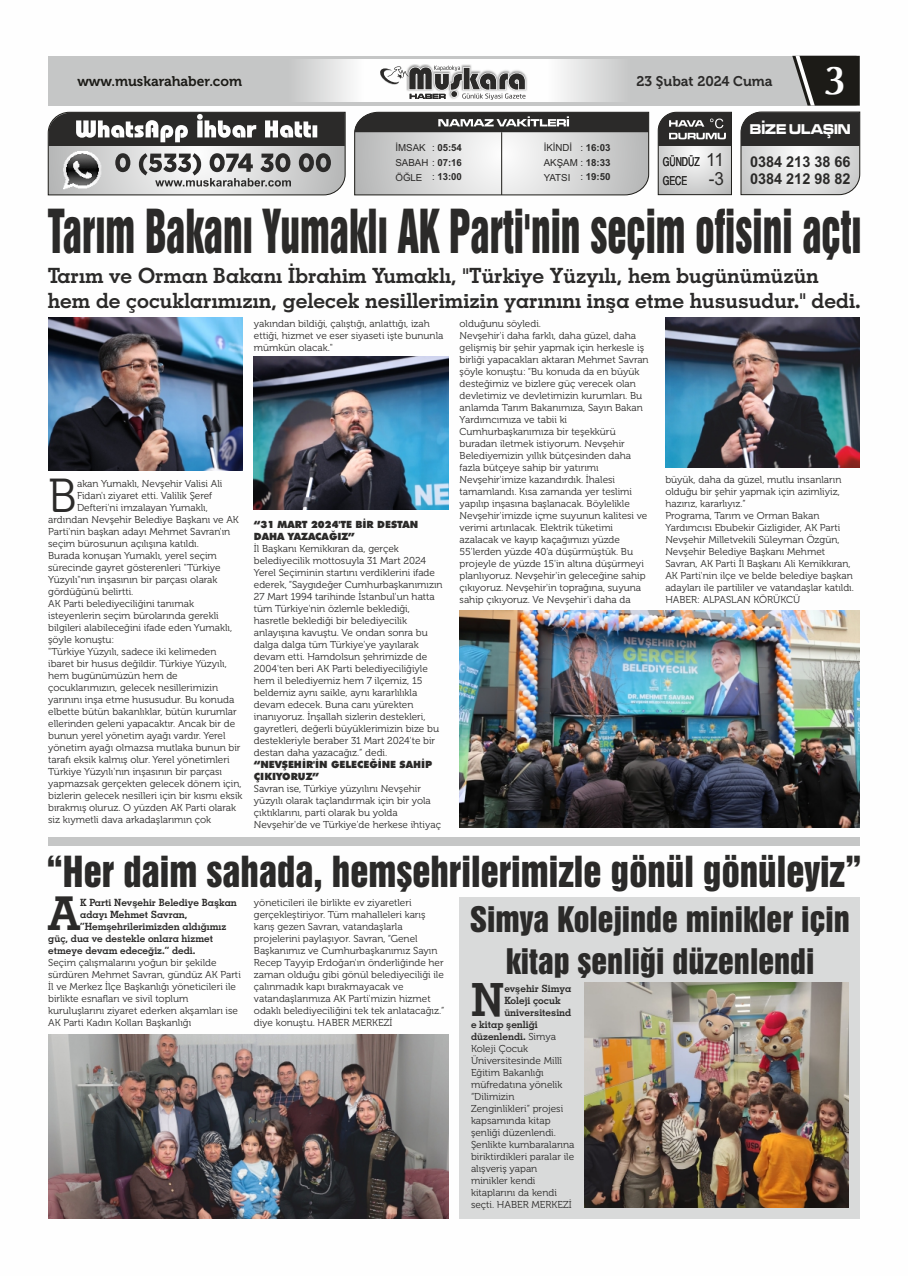
<style>
.page{position:relative;width:908px;height:1276px;background:#fff}
.page>*{position:absolute;margin:0;border:0;box-sizing:border-box;transform-origin:0 0}
.t1{font:55.3px "Swiss 921 BT";color:#2b2a29;scale:.71 1}
.t2{font:47.5px "Museo 300";color:#2b2a29}
.t3{font:46.7px "Geometric Slabserif 703 Bold BT";color:#2b2a29}
.t4{font:45.8px "Geometric Slabserif 703 Bold BT";color:#2b2a29}
.t5{font:700 40.7px "Optima";color:#fefefe}
.t6{font:39.1px "Swiss 921 BT";color:#2b2a29;scale:.95 1}
.t7{font:32.2px/41.3px "Swiss 921 BT";color:#2b2a29;text-align:center}
.t8{font:21px/25.2px "Geometric Slabserif 703 Bold BT";color:#2b2a29}
.t9{font:700 15px/17.1px "Arial Narrow";color:#2b2a29;scale:1.17 1}
.t10{font:14.7px "Microgramma D Bold Exte";color:#fefefe;scale:.85 1}
.t11{font:14px "Museo 700";color:#1c1b17}
.t12{font:14px "Museo 700";color:#2b2a29}
.t13{font:condensed 12.3px "Helvetica";color:#2b2a29;scale:.86 1}
.t14{font:10px/12px "Museo 300";color:#2b2a29}
.t15{font:10px "Geometric Slabserif 703 Bold BT";color:#2b2a29}
.t16{font:900 10px/12px "Futura BT";color:#2b2a29}
.t17{font:9.7px/14.8px "Arial";color:#2b2a29}
.t18{font:700 9.7px "Arial";color:#2b2a29}
.s1{font-weight:700}
.s2{font-weight:400}
.s3{font-family:"Arial";font-stretch:normal;font-size:18px}
.s4{font-family:"Arial";font-stretch:normal;font-size:18.1px}
.s5{font-family:"Museo 300"}
</style>
<div class="page">
<svg style="left:47px;top:111px;width:299px;height:85px;background:#90908f"></svg>
<svg style="left:354px;top:111px;width:295px;height:85px;background:#b1b1b1"></svg>
<svg style="left:657px;top:111px;width:75px;height:85px;background:#9e9e9d"></svg>
<div style="left:48px;top:56px;width:811px;height:50px;background:#c5c6c6"></div>
<img style="left:303px;top:60px;width:312px;height:41px">
<svg style="left:740px;top:56px;width:120px;height:140px"></svg>
<img style="left:406px;top:64px;width:121px;height:36px">
<svg style="left:378px;top:66px;width:148px;height:36px;background:#aeadad"></svg>
<img style="left:48px;top:318px;width:194px;height:153px">
<img style="left:254px;top:357px;width:194px;height:153px">
<img style="left:665px;top:318px;width:194px;height:150px">
<img style="left:459px;top:611px;width:400px;height:216px">
<div style="left:48px;top:837px;width:811px;height:9px;background:#c5c6c6"></div>
<img style="left:48px;top:1034px;width:400px;height:184px">
<div style="left:459px;top:897px;width:400px;height:321px;background:#d9dada"></div>
<img style="left:584px;top:982px;width:264px;height:225px">
<h3 class="t11" style="left:77px;top:75px;width:166px">www.muskarahaber.com</h3>
<h3 class="t12" style="left:636px;top:75px;width:137px">23 Şubat 2024 Cuma</h3>
<h3 class="t5" style="left:822px;top:62px;width:26px">3</h3>
<p class="t17" style="left:395px;top:141px;width:68px">İMSAK<br>SABAH : <span class="s1">07:16</span></p>
<p class="t17" style="left:543px;top:141px;width:68px">İKİNDİ<br>AKŞAM : <span class="s1">18:33</span></p>
<p class="t18" style="left:432px;top:144px;width:31px"><span class="s2">:</span> 05:54</p>
<p class="t18" style="left:580px;top:144px;width:32px"><span class="s2">:</span> 16:03</p>
<p class="t17" style="left:395px;top:171px;width:68px">ÖĞLE : <span class="s1">13:00</span></p>
<p class="t17" style="left:543px;top:171px;width:68px">YATSI : <span class="s1">19:50</span></p>
<h3 class="t10" style="left:749px;top:122px;width:120px">BİZE ULAŞIN</h3>
<p class="t13" style="left:662px;top:157px;width:73px">GÜNDÜZ <span class="s3">11</span></p>
<h3 class="t9" style="left:749px;top:155px;width:87px">0384 213 38 66<br>0384 212 98 82</h3>
<p class="t13" style="left:662px;top:176px;width:73px">GECE <span class="s4">-3</span></p>
<h1 class="t1" style="left:48px;top:211px;width:1146px">Tarım Bakanı Yumaklı AK Parti'nin seçim ofisini açtı</h1>
<h3 class="t8" style="left:48px;top:265px;width:814px">Tarım ve Orman Bakanı İbrahim Yumaklı, "Türkiye Yüzyılı, hem bugünümüzün hem de çocuklarımızın, gelecek nesillerimizin yarınını inşa etme hususudur." dedi.</h3>
<p class="t14" style="left:254px;top:319px;width:191px">yakından bildiği, çalıştığı, anlattığı, izah ettiği, hizmet ve eser siyaseti işte bununla mümkün olacak."</p>
<h2 class="t2" style="left:48px;top:476px;width:30px">B</h2>
<p class="t14" style="left:77px;top:478px;width:147px">akan Yumaklı, Nevşehir Valisi Ali</p>
<p class="t14" style="left:77px;top:490px;width:137px">Fidan'ı ziyaret etti. Valilik Şeref</p>
<p class="t14" style="left:77px;top:502px;width:132px">Defteri'ni imzalayan Yumaklı,</p>
<p class="t14" style="left:48px;top:514px;width:192px">ardından Nevşehir Belediye Başkanı ve AK</p>
<p class="t14" style="left:48px;top:526px;width:183px">Parti'nin başkan adayı Mehmet Savran'ın</p>
<p class="t14" style="left:48px;top:538px;width:152px">seçim bürosunun açılışına katıldı.</p>
<p class="t14" style="left:48px;top:550px;width:170px">Burada konuşan Yumaklı, yerel seçim</p>
<p class="t14" style="left:48px;top:562px;width:174px">sürecinde gayret gösterenleri "Türkiye</p>
<p class="t14" style="left:48px;top:574px;width:171px">Yüzyılı"nın inşasının bir parçası olarak</p>
<p class="t14" style="left:48px;top:586px;width:87px">gördüğünü belirtti.</p>
<p class="t14" style="left:48px;top:598px;width:147px">AK Parti belediyeciliğini tanımak</p>
<p class="t14" style="left:48px;top:610px;width:172px">isteyenlerin seçim bürolarında gerekli</p>
<p class="t14" style="left:48px;top:622px;width:185px">bilgileri alabileceğini ifade eden Yumaklı,</p>
<p class="t14" style="left:48px;top:634px;width:68px">şöyle konuştu:</p>
<p class="t14" style="left:48px;top:646px;width:170px">"Türkiye Yüzyılı, sadece iki kelimeden</p>
<p class="t14" style="left:48px;top:658px;width:180px">ibaret bir husus değildir. Türkiye Yüzyılı,</p>
<p class="t14" style="left:48px;top:670px;width:131px">hem bugünümüzün hem de</p>
<p class="t14" style="left:48px;top:682px;width:171px">çocuklarımızın, gelecek nesillerimizin</p>
<p class="t14" style="left:48px;top:694px;width:187px">yarınını inşa etme hususudur. Bu konuda</p>
<p class="t14" style="left:48px;top:706px;width:190px">elbette bütün bakanlıklar, bütün kurumlar</p>
<p class="t14" style="left:48px;top:718px;width:188px">ellerinden geleni yapacaktır. Ancak bir de</p>
<p class="t14" style="left:48px;top:730px;width:179px">bunun yerel yönetim ayağı vardır. Yerel</p>
<p class="t14" style="left:48px;top:742px;width:194px">yönetim ayağı olmazsa mutlaka bunun bir</p>
<p class="t14" style="left:48px;top:754px;width:183px">tarafı eksik kalmış olur. Yerel yönetimleri</p>
<p class="t14" style="left:48px;top:766px;width:175px">Türkiye Yüzyılı'nın inşasının bir parçası</p>
<p class="t14" style="left:48px;top:778px;width:195px">yapmazsak gerçekten gelecek dönem için,</p>
<p class="t14" style="left:48px;top:790px;width:196px">bizlerin gelecek nesilleri için bir kısmı eksik</p>
<p class="t14" style="left:48px;top:802px;width:189px">bırakmış oluruz. O yüzden AK Parti olarak</p>
<p class="t14" style="left:48px;top:814px;width:164px">siz kıymetli dava arkadaşlarımın çok</p>
<p class="t16" style="left:254px;top:519px;width:166px">“31 MART 2024'TE BİR DESTAN<br>DAHA YAZACAĞIZ”</p>
<p class="t14" style="left:254px;top:543px;width:190px">İl Başkanı Kemikkıran da, gerçek belediyecilik mottosuyla 31 Mart 2024<br>Yerel Seçiminin startını verdiklerini ifade ederek, “Saygıdeğer Cumhurbaşkanımızın 27 Mart 1994 tarihinde İstanbul'un hatta tüm Türkiye'nin özlemle beklediği, hasretle beklediği bir belediyecilik anlayışına kavuştu. Ve ondan sonra bu dalga dalga tüm Türkiye'ye yayılarak devam etti. Hamdolsun şehrimizde de 2004'ten beri AK Parti belediyeciliğiyle hem il belediyemiz hem 7 ilçemiz, 15 beldemiz aynı saikle, aynı kararlılıkla devam edecek. Buna canı yürekten inanıyoruz. İnşallah sizlerin destekleri, gayretleri, değerli büyüklerimizin bize bu destekleriyle beraber 31 Mart 2024'te bir destan daha yazacağız.” dedi.</p>
<p class="t16" style="left:254px;top:759px;width:180px">“NEVŞEHİR'İN GELECEĞİNE SAHİP<br>ÇIKIYORUZ”</p>
<p class="t14" style="left:254px;top:783px;width:188px">Savran ise, Türkiye yüzyılını Nevşehir yüzyılı olarak taçlandırmak için bir yola çıktıklarını, parti olarak bu yolda Nevşehir'de ve Türkiye'de herkese ihtiyaç</p>
<p class="t14" style="left:459px;top:319px;width:190px">olduğunu söyledi.<br>Nevşehir'i daha farklı, daha güzel, daha gelişmiş bir şehir yapmak için herkesle iş birliği yapacakları aktaran Mehmet Savran şöyle konuştu: “Bu konuda da en büyük desteğimiz ve bizlere güç verecek olan devletimiz ve devletimizin kurumları. Bu anlamda Tarım Bakanımıza, Sayın Bakan Yardımcımıza ve tabii ki Cumhurbaşkanımıza bir teşekkürü buradan iletmek istiyorum. Nevşehir Belediyemizin yıllık bütçesinden daha fazla bütçeye sahip bir yatırımı Nevşehir'imize kazandırdık. İhalesi tamamlandı. Kısa zamanda yer teslimi yapılıp inşasına başlanacak. Böylelikle Nevşehir'imizde içme suyunun kalitesi ve verimi artırılacak. Elektrik tüketimi azalacak ve kayıp kaçağımızı yüzde 55'lerden yüzde 40'a düşürmüştük. Bu projeyle de yüzde 15'in altına düşürmeyi planlıyoruz. Nevşehir'in geleceğine sahip çıkıyoruz. Nevşehir'in toprağına, suyuna sahip çıkıyoruz. Ve Nevşehir'i daha da</p>
<p class="t14" style="left:665px;top:475px;width:190px">büyük, daha da güzel, mutlu insanların olduğu bir şehir yapmak için azimliyiz, hazırız, kararlıyız.”<br>Programa, Tarım ve Orman Bakan Yardımcısı Ebubekir Gizligider, AK Parti Nevşehir Milletvekili Süleyman Özgün, Nevşehir Belediye Başkanı Mehmet Savran, AK Parti İl Başkanı Ali Kemikkıran, AK Parti'nin ilçe ve belde belediye başkan adayları ile partililer ve vatandaşlar katıldı.<br>HABER: ALPASLAN KÖRÜKCÜ</p>
<h3 class="t6" style="left:46px;top:857px;width:859px">“Her daim sahada, hemşehrilerimizle gönül gönüleyiz”</h3>
<p class="t15" style="left:80px;top:899px;width:158px">K Parti Nevşehir Belediye Başkan</p>
<h3 class="t3" style="left:48px;top:895px;width:33px">A</h3>
<p class="t14" style="left:254px;top:897px;width:192px">yöneticileri ile birlikte ev ziyaretleri gerçekleştiriyor. Tüm mahalleleri karış karış gezen Savran, vatandaşlarla projelerini paylaşıyor. Savran, “Genel Başkanımız ve Cumhurbaşkanımız Sayın Recep Tayyip Erdoğan'ın önderliğinde her zaman olduğu gibi gönül belediyeciliği ile çalınmadık kapı bırakmayacak ve vatandaşlarımıza AK Parti'mizin hizmet odaklı belediyeciliğini tek tek anlatacağız.” diye konuştu. HABER MERKEZİ</p>
<h3 class="t7" style="left:470px;top:903px;width:381px">Simya Kolejinde minikler için kitap şenliği düzenlendi</h3>
<p class="t15" style="left:80px;top:911px;width:109px">adayı Mehmet Savran,</p>
<p class="t15" style="left:80px;top:923px;width:147px">“Hemşehrilerimizden aldığımız</p>
<p class="t15" style="left:48px;top:935px;width:166px">güç, dua ve destekle onlara hizmet</p>
<p class="t15" style="left:48px;top:947px;width:149px">etmeye devam edeceğiz.” dedi.</p>
<p class="t14" style="left:48px;top:957px;width:194px">Seçim çalışmalarını yoğun bir şekilde sürdüren Mehmet Savran, gündüz AK Parti İl ve Merkez İlçe Başkanlığı yöneticileri ile birlikte esnafları ve sivil toplum kuruluşlarını ziyaret ederken akşamları ise AK Parti Kadın Kolları Başkanlığı</p>
<h3 class="t4" style="left:471px;top:981px;width:35px">N</h3>
<p class="t15" style="left:504px;top:984px;width:69px">evşehir Simya</p>
<p class="t15" style="left:504px;top:996px;width:58px">Koleji çocuk</p>
<p class="t15" style="left:504px;top:1008px;width:69px">üniversitesind</p>
<p class="t15" style="left:471px;top:1020px;width:68px">e kitap şenliği</p>
<p class="t15" style="left:471px;top:1032px;width:86px">düzenlendi. <span class="s5">Simya</span></p>
<p class="t14" style="left:471px;top:1043px;width:105px">Koleji Çocuk<br>Üniversitesinde Millî<br>Eğitim Bakanlığı müfredatına yönelik “Dilimizin<br>Zenginlikleri” projesi kapsamında kitap şenliği düzenlendi.<br>Şenlikte kumbaralarına biriktirdikleri paralar ile alışveriş yapan minikler kendi kitaplarını da kendi seçti. HABER MERKEZİ</p>
</div>
